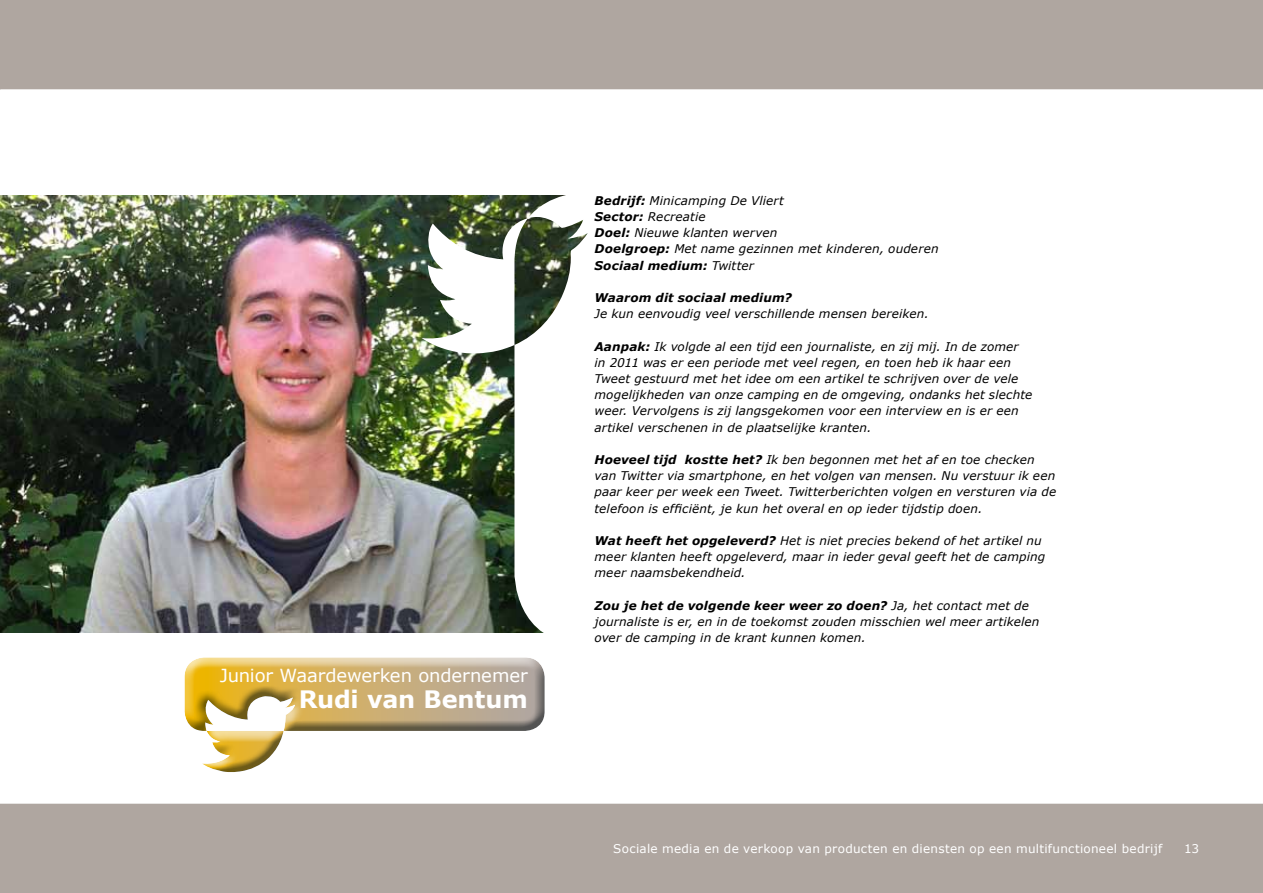
<style>
.page{position:relative;width:1263px;height:893px;background:#fff}
.page>*{position:absolute;margin:0;border:0;box-sizing:border-box;transform-origin:0 0}
.t1{font:700 24px "Verdana";letter-spacing:-.01em;color:#fff}
.t2{font:18px "Verdana";letter-spacing:-.01em;color:#fff}
.t3{font:italic 12px/16.2px "Verdana";letter-spacing:.01em;color:#000}
.t4{font:12px "Verdana";letter-spacing:.025em;color:#fff}
.t5{font:italic 700 12px "Verdana";letter-spacing:.01em;color:#000}
.s1{font-weight:700}
</style>
<div class="page">
<div style="left:0;top:804px;width:1263px;height:89px;background:#afa6a0"></div>
<div style="left:0;top:0;width:1263px;height:89px;background:#afa6a0"></div>
<img style="left:0;top:196px;width:422px;height:436px">
<img style="left:422px;top:195px;width:166px;height:438px">
<div style="left:182px;top:654px;width:363px;height:118px;background:#fff;opacity:.75"></div>
<div style="left:182px;top:661px;width:363px;height:112px;background:#4c565c;opacity:.75"></div>
<h2 class="t2" style="left:220px;top:663px;width:310px">Junior Waardewerken ondernemer</h2>
<h1 class="t1" style="left:299px;top:682px;width:230px">Rudi van Bentum</h1>
<p class="t3" style="left:594px;top:192px;width:346px"><span class="s1">Bedrijf:</span> Minicamping De Vliert<br><span class="s1">Sector:</span> Recreatie<br><span class="s1">Doel:</span> Nieuwe klanten werven<br><span class="s1">Doelgroep:</span> Met name gezinnen met kinderen, ouderen<br><span class="s1">Sociaal medium:</span> Twitter</p>
<p class="t5" style="left:594px;top:289px;width:199px">Waarom dit sociaal medium?</p>
<p class="t3" style="left:594px;top:306px;width:336px">Je kun eenvoudig veel verschillende mensen bereiken.</p>
<p class="t3" style="left:594px;top:338px;width:439px"><span class="s1">Aanpak:</span> Ik volgde al een tijd een journaliste, en zij mij. In de zomer in 2011 was er een periode met veel regen, en toen heb ik haar een Tweet gestuurd met het idee om een artikel te schrijven over de vele mogelijkheden van onze camping en de omgeving, ondanks het slechte weer. Vervolgens is zij langsgekomen voor een interview en is er een artikel verschenen in de plaatselijke kranten.</p>
<p class="t3" style="left:594px;top:451px;width:463px"><span class="s1">Hoeveel tijd kostte het?</span> Ik ben begonnen met het af en toe checken van Twitter via smartphone, en het volgen van mensen. Nu verstuur ik een paar keer per week een Tweet. Twitterberichten volgen en versturen via de telefoon is efficiënt, je kun het overal en op ieder tijdstip doen.</p>
<p class="t3" style="left:594px;top:532px;width:452px"><span class="s1">Wat heeft het opgeleverd?</span> Het is niet precies bekend of het artikel nu meer klanten heeft opgeleverd, maar in ieder geval geeft het de camping meer naamsbekendheid.</p>
<p class="t3" style="left:594px;top:597px;width:446px"><span class="s1">Zou je het de volgende keer weer zo doen?</span> Ja, het contact met de journaliste is er, en in de toekomst zouden misschien wel meer artikelen over de camping in de krant kunnen komen.</p>
<p class="t4" style="left:613px;top:840px;width:550px">Sociale media en de verkoop van producten en diensten op een multifunctioneel bedrijf</p>
<p class="t4" style="left:1184px;top:840px;width:17px">13</p>
</div>
